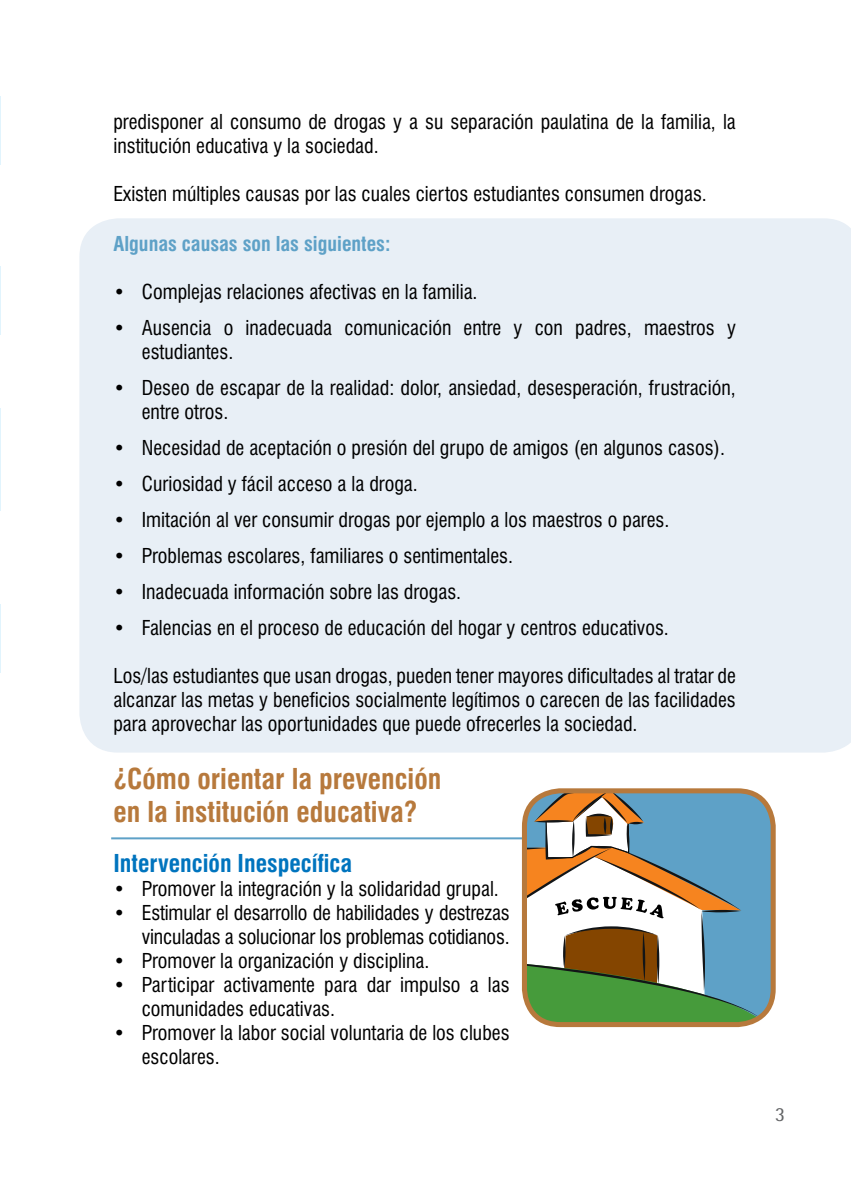
<style>
.page{position:relative;width:851px;height:1191px;background:#fff}
.page>*{position:absolute;margin:0;border:0;box-sizing:border-box;transform-origin:0 0}
.t1{font:700 condensed 28px/33.6px "Swiss 721 BT";color:#b7793c}
.t2{font:700 condensed 24px "Swiss 721 BT";color:#0074be}
.t3{font:condensed 20px/24px "Swiss 721 BT";color:#000}
.t4{font:700 condensed 20px "Swiss 721 BT";color:#5ea1c7}
.t5{font:20px "Rotis Semi Sans";color:#636466}
</style>
<div class="page">
<div style="left:79px;top:218px;width:771px;height:534px;background:#e8eff6"></div>
<hr style="left:0;top:96px;width:1px;height:68px;background:#e1f4fd">
<hr style="left:0;top:266px;width:1px;height:68px;background:#e1f4fd">
<hr style="left:0;top:604px;width:1px;height:68px;background:#e1f4fd">
<hr style="left:0;top:408px;width:1px;height:102px;background:#e1f4fd">
<hr style="left:111px;top:837px;width:428px;height:2px;background:#5ea1c7">
<svg style="left:524px;top:793px;width:241px;height:231px"></svg>
<div style="left:522px;top:788px;width:253px;height:239px;border:5px solid #b7793c;border-radius:36px"></div>
<p class="t3" style="left:113px;top:109px;width:623px">predisponer al consumo de drogas y a su separación paulatina de la familia, la institución educativa y la sociedad.</p>
<p class="t3" style="left:113px;top:181px;width:595px">Existen múltiples causas por las cuales ciertos estudiantes consumen drogas.</p>
<p class="t4" style="left:113px;top:231px;width:278px">Algunas causas son las siguientes:</p>
<p class="t3" style="left:113px;top:279px;width:365px">• Complejas relaciones afectivas en la familia.</p>
<p class="t3" style="left:142px;top:315px;width:595px;text-indent:-28px">• Ausencia o inadecuada comunicación entre y con padres, maestros y estudiantes.</p>
<p class="t3" style="left:142px;top:375px;width:595px;text-indent:-28px">• Deseo de escapar de la realidad: dolor, ansiedad, desesperación, frustración, entre otros.</p>
<p class="t3" style="left:113px;top:435px;width:613px">• Necesidad de aceptación o presión del grupo de amigos (en algunos casos).</p>
<p class="t3" style="left:113px;top:471px;width:306px">• Curiosidad y fácil acceso a la droga.</p>
<p class="t3" style="left:113px;top:507px;width:557px">• Imitación al ver consumir drogas por ejemplo a los maestros o pares.</p>
<p class="t3" style="left:113px;top:543px;width:401px">• Problemas escolares, familiares o sentimentales.</p>
<p class="t3" style="left:113px;top:579px;width:349px">• Inadecuada información sobre las drogas.</p>
<p class="t3" style="left:113px;top:615px;width:557px">• Falencias en el proceso de educación del hogar y centros educativos.</p>
<p class="t3" style="left:113px;top:663px;width:624px;text-align:justify">Los/las estudiantes que usan drogas, pueden tener mayores dificultades al tratar de alcanzar las metas y beneficios socialmente legítimos o carecen de las facilidades para aprovechar las oportunidades que puede ofrecerles la sociedad.</p>
<h1 class="t1" style="left:113px;top:761px;width:329px">¿Cómo orientar la prevención en la institución educativa?</h1>
<p class="t2" style="left:113px;top:849px;width:240px">Intervención Inespecífica</p>
<p class="t3" style="left:113px;top:877px;width:387px">• Promover la integración y la solidaridad grupal.</p>
<p class="t3" style="left:113px;top:901px;width:398px;text-align:right">• Estimular el desarrollo de habilidades y destrezas vinculadas a solucionar los problemas cotidianos.</p>
<p class="t3" style="left:113px;top:949px;width:317px">• Promover la organización y disciplina.</p>
<p class="t3" style="left:142px;top:973px;width:369px;text-indent:-28px">• Participar activamente para dar impulso a las comunidades educativas.</p>
<p class="t3" style="left:142px;top:1021px;width:369px;text-indent:-28px">• Promover la labor social voluntaria de los clubes escolares.</p>
<p class="t5" style="left:775px;top:1102px;width:12px">3</p>
</div>
